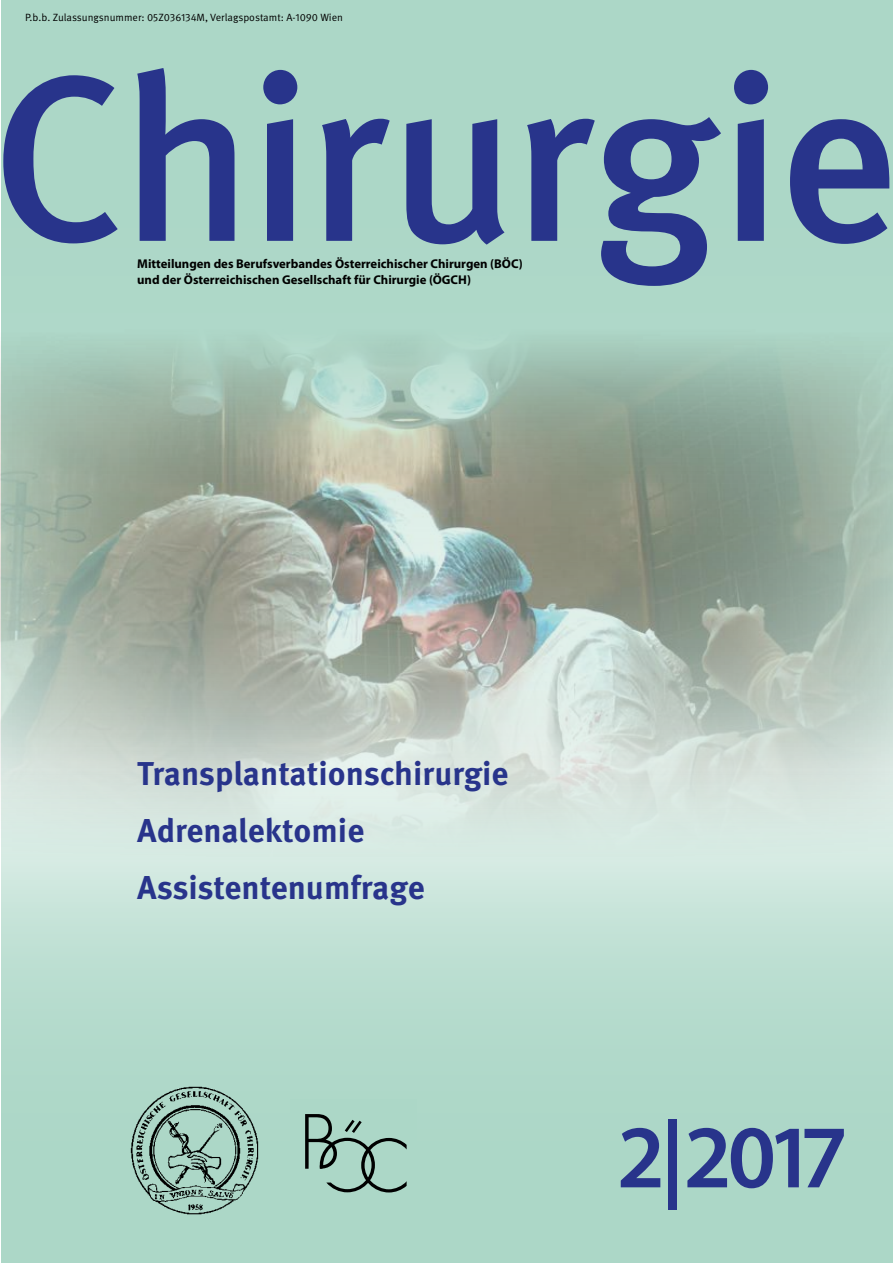
<style>
.page{position:relative;width:893px;height:1263px;background:#fff}
.page>*{position:absolute;margin:0;border:0;box-sizing:border-box;transform-origin:0 0}
.t1{font:500 234.75px "Meta OT";letter-spacing:-.025em;color:#28348b}
.t2{font:600 90px "Myriad Pro";color:#28348b}
.t3{font:700 33px/57.3px "Meta OT";color:#28348b}
.t4{font:700 12.75px/16.5px "Myriad Pro";color:#000}
.t5{font:10.5px "Meta OT";color:#000}
</style>
<div class="page">
<div style="left:1px;top:0;width:892px;height:860px;background:#acd7c7"></div>
<svg style="left:1px;top:870px;width:892px;height:393px;background:#b6dbce"></svg>
<div style="left:290px;top:1100px;width:127px;height:107px;background:#acd7c7"></div>
<svg style="left:305px;top:1114px;width:102px;height:78px"></svg>
<img style="left:123px;top:1079px;width:143px;height:141px">
<img style="left:0;top:344px;width:893px;height:526px">
<div style="left:620px;top:1127px;width:41px;height:61px;background:#acd7c7"></div>
<div style="left:668px;top:1120px;width:8px;height:90px;border:1px solid #acd7c7"></div>
<div style="left:687px;top:1127px;width:158px;height:62px;background:#acd7c7"></div>
<p class="t5" style="left:25px;top:11px;width:319px">P.b.b. Zulassungsnummer: 05Z036134M, Verlagspostamt: A-1090 Wien</p>
<h1 class="t1" style="left:-10px;top:11px;width:911px">Chirurgie</h1>
<p class="t4" style="left:137px;top:255px;width:387px">Mitteilungen des Berufsverbandes Österreichischer Chirurgen (BÖC) und der Österreichischen Gesellschaft für Chirurgie (ÖGCH)</p>
<h3 class="t3" style="left:137px;top:746px;width:373px">Transplantationschirurgie<br>Adrenalektomie<br>Assistentenumfrage</h3>
<h2 class="t2" style="left:620px;top:1100px;width:225px">2|2017</h2>
</div>
